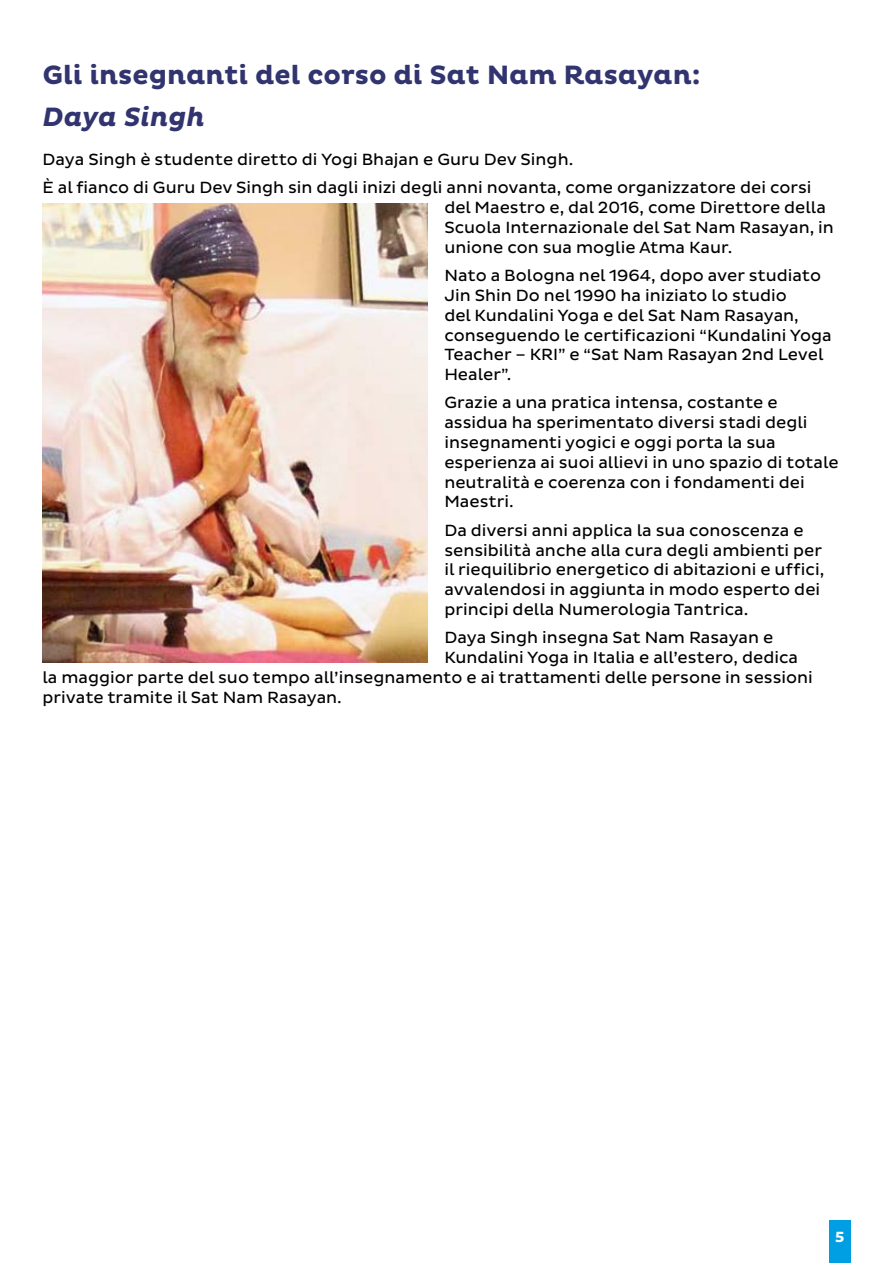
<style>
.page{position:relative;width:893px;height:1263px;background:#fff}
.page>*{position:absolute;margin:0;border:0;box-sizing:border-box;transform-origin:0 0}
.t1{font:700 27px "Pluto";color:#31346e}
.t2{font:italic 700 27px "Pluto";letter-spacing:-.005em;color:#31346e}
.t3{font:16.5px/19.8px "Pluto Sans";color:#000}
.t4{font:700 15px "Pluto Sans";color:#fff}
</style>
<div class="page">
<div style="left:829px;top:1220px;width:21px;height:43px;background:#009fe3"></div>
<img style="left:43px;top:203px;width:384px;height:459px">
<h1 class="t1" style="left:43px;top:59px;width:660px">Gli insegnanti del corso di Sat Nam Rasayan:</h1>
<h1 class="t2" style="left:43px;top:101px;width:164px">Daya Singh</h1>
<p class="t3" style="left:43px;top:146px;width:771px;line-height:28.3px">Daya Singh è studente diretto di Yogi Bhajan e Guru Dev Singh.<br>È al fianco di Guru Dev Singh sin dagli inizi degli anni novanta, come organizzatore dei corsi</p>
<p class="t3" style="left:444px;top:198px;width:391px">del Maestro e, dal 2016, come Direttore della<br>Scuola Internazionale del Sat Nam Rasayan, in unione con sua moglie Atma Kaur.</p>
<p class="t3" style="left:444px;top:266px;width:389px">Nato a Bologna nel 1964, dopo aver studiato Jin Shin Do nel 1990 ha iniziato lo studio<br>del Kundalini Yoga e del Sat Nam Rasayan, conseguendo le certificazioni “Kundalini Yoga Teacher – KRI” e “Sat Nam Rasayan 2nd Level Healer”.</p>
<p class="t3" style="left:444px;top:393px;width:396px">Grazie a una pratica intensa, costante e assidua ha sperimentato diversi stadi degli insegnamenti yogici e oggi porta la sua esperienza ai suoi allievi in uno spazio di totale neutralità e coerenza con i fondamenti dei Maestri.</p>
<p class="t3" style="left:444px;top:521px;width:381px">Da diversi anni applica la sua conoscenza e sensibilità anche alla cura degli ambienti per il riequilibrio energetico di abitazioni e uffici, avvalendosi in aggiunta in modo esperto dei principi della Numerologia Tantrica.</p>
<p class="t3" style="left:444px;top:628px;width:331px">Daya Singh insegna Sat Nam Rasayan e</p>
<p class="t3" style="left:444px;top:648px;width:355px">Kundalini Yoga in Italia e all’estero, dedica</p>
<p class="t3" style="left:43px;top:668px;width:772px">la maggior parte del suo tempo all’insegnamento e ai trattamenti delle persone in sessioni</p>
<p class="t3" style="left:43px;top:687px;width:301px">private tramite il Sat Nam Rasayan.</p>
<p class="t4" style="left:835px;top:1228px;width:11px">5</p>
</div>
